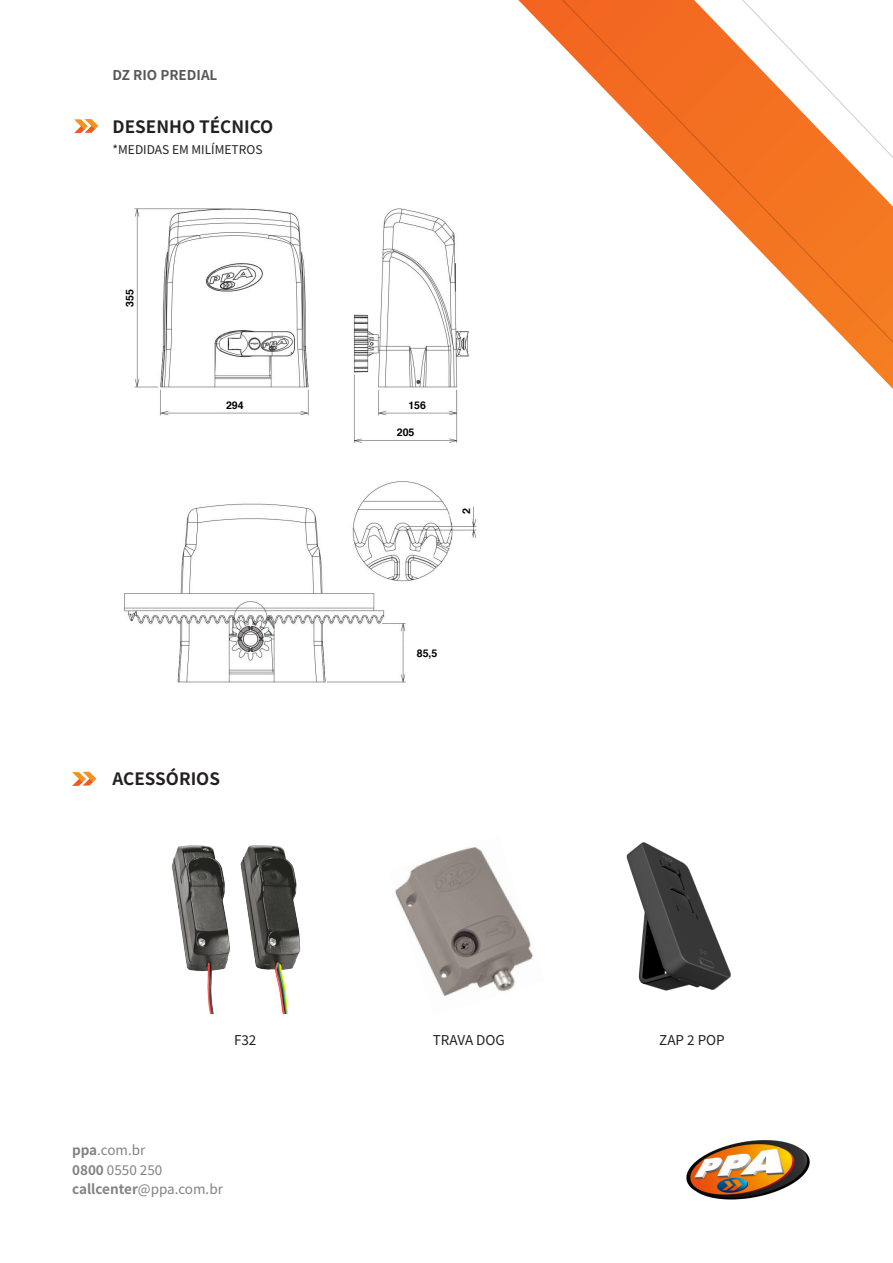
<style>
.page{position:relative;width:893px;height:1263px;background:#fff}
.page>*{position:absolute;margin:0;border:0;box-sizing:border-box;transform-origin:0 0}
.t1{font:700 17.1px "Noto Sans JP";color:#231f20}
.t2{font:13.5px "Noto Sans JP";color:#818285}
.t3{font:13.5px "Noto Sans JP";color:#231f20}
.t4{font:700 13.5px "Noto Sans JP";color:#57585a}
.t5{font:12px "Noto Sans JP";color:#231f20}
.t6{font:700 10.65px "Helvetica";color:#000}
.s1{font-weight:700}
</style>
<div class="page">
<svg style="left:518px;top:0;width:375px;height:389px"></svg>
<img style="left:686px;top:1140px;width:124px;height:60px">
<svg style="left:72px;top:772px;width:24px;height:14px"></svg>
<svg style="left:74px;top:119px;width:24px;height:14px"></svg>
<img style="left:134px;top:208px;width:335px;height:235px">
<div style="left:391px;top:426px;width:29px;height:12px;background:#fff"></div>
<div style="left:403px;top:398px;width:29px;height:13px;background:#fff"></div>
<div style="left:222px;top:398px;width:25px;height:13px;background:#fff"></div>
<div style="left:124px;top:286px;width:12px;height:24px;background:#fff"></div>
<img style="left:124px;top:481px;width:353px;height:202px">
<div style="left:407px;top:623px;width:53px;height:59px;background:#fff"></div>
<div style="left:456px;top:498px;width:16px;height:19px;background:#fff"></div>
<div style="left:113px;top:471px;width:70px;height:17px;background:#fff"></div>
<img style="left:171px;top:845px;width:130px;height:168px">
<img style="left:395px;top:847px;width:138px;height:150px">
<img style="left:626px;top:842px;width:105px;height:149px">
<p class="t4" style="left:113px;top:67px;width:106px">DZ RIO PREDIAL</p>
<p class="t1" style="left:113px;top:117px;width:162px">DESENHO TÉCNICO</p>
<p class="t5" style="left:113px;top:143px;width:151px">*MEDIDAS EM MILÍMETROS</p>
<p class="t6" style="left:121px;top:307px;width:19px;rotate:-90deg">355</p>
<p class="t6" style="left:226px;top:397px;width:19px">294</p>
<p class="t1" style="left:113px;top:769px;width:109px">ACESSÓRIOS</p>
<p class="t6" style="left:408px;top:397px;width:19px">156</p>
<p class="t6" style="left:397px;top:424px;width:19px">205</p>
<p class="t6" style="left:458px;top:514px;width:7px;rotate:-90deg">2</p>
<p class="t6" style="left:417px;top:645px;width:22px">85,5</p>
<p class="t3" style="left:234px;top:1033px;width:24px">F32</p>
<p class="t3" style="left:433px;top:1033px;width:74px">TRAVA DOG</p>
<p class="t3" style="left:659px;top:1033px;width:67px">ZAP 2 POP</p>
<p class="t2" style="left:72px;top:1142px;width:75px"><span class="s1">ppa</span>.com.br</p>
<p class="t2" style="left:72px;top:1162px;width:92px"><span class="s1">0800</span> 0550 250</p>
<p class="t2" style="left:72px;top:1181px;width:152px"><span class="s1">callcenter</span>@ppa.com.br</p>
</div>
